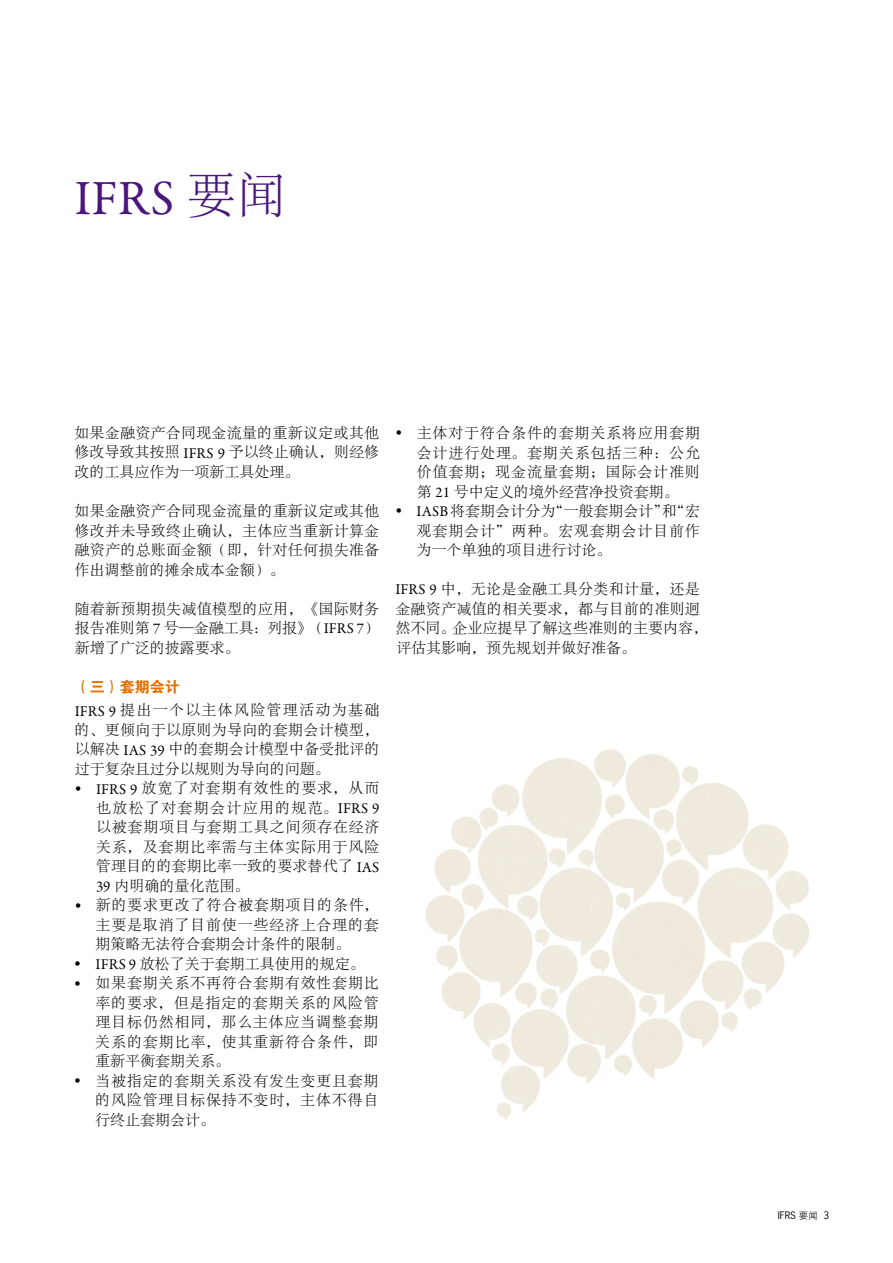
<style>
.page{position:relative;width:893px;height:1263px;background:#fff}
.page>*{position:absolute;margin:0;border:0;box-sizing:border-box;transform-origin:0 0}
.t1{font:49.5px "Garamond Premr Pro";color:#4a167d}
.t2{font:15px/19.5px "Dictionary Song";letter-spacing:.05em;color:#000}
.t3{font:15px/19.5px "Dictionary Song";letter-spacing:.02em;color:#000;text-align:justify}
.t4{font:15px "FZDHTJW GB1 0";color:#e47000}
.t5{font:9.75px "News Gothic Std";color:#000}
.s1{font-family:"Dictionary Song"}
.s2{font-family:"Garamond Premr Pro"}
.s3{font-family:"FZXH1 JW GB1 0"}
</style>
<div class="page">
<img style="left:425px;top:749px;width:384px;height:371px">
<h1 class="t1" style="left:74px;top:168px;width:213px">IFRS <span class="s1">要闻</span></h1>
<p class="t3" style="left:74px;top:423px;width:306px">如果金融资产合同现金流量的重新议定或其他修改导致其按照 <span class="s2">IFRS 9</span> 予以终止确认，则经修改的工具应作为一项新工具处理。</p>
<p class="t3" style="left:75px;top:501px;width:306px">如果金融资产合同现金流量的重新议定或其他修改并未导致终止确认，主体应当重新计算金融资产的总账面金额（即，针对任何损失准备作出调整前的摊余成本金额）。</p>
<p class="t3" style="left:75px;top:599px;width:306px">随着新预期损失减值模型的应用，《国际财务报告准则第 <span class="s2">7</span> 号—金融工具：列报》（<span class="s2">IFRS 7</span>）新增了广泛的披露要求。</p>
<p class="t4" style="left:75px;top:678px;width:107px">（三）套期会计</p>
<p class="t3" style="left:75px;top:701px;width:306px"><span class="s2">IFRS 9</span> 提出一个以主体风险管理活动为基础的、更倾向于以原则为导向的套期会计模型，以解决 <span class="s2">IAS 39</span> 中的套期会计模型中备受批评的过于复杂且过分以规则为导向的问题。</p>
<p class="t2" style="left:95px;top:779px;width:286px"><span class="s2">IFRS 9</span> 放宽了对套期有效性的要求，从而也放松了对套期会计应用的规范。<span class="s2">IFRS 9</span>以被套期项目与套期工具之间须存在经济关系，及套期比率需与主体实际用于风险管理目的的套期比率一致的要求替代了 <span class="s2">IAS<br>39</span> 内明确的量化范围。<br>新的要求更改了符合被套期项目的条件，主要是取消了目前使一些经济上合理的套期策略无法符合套期会计条件的限制。<br><span class="s2">IFRS 9</span> 放松了关于套期工具使用的规定。如果套期关系不再符合套期有效性套期比率的要求，但是指定的套期关系的风险管理目标仍然相同，那么主体应当调整套期关系的套期比率，使其重新符合条件，即重新平衡套期关系。<br>当被指定的套期关系没有发生变更且套期的风险管理目标保持不变时，主体不得自行终止套期会计。</p>
<p class="t2" style="left:417px;top:423px;width:285px">主体对于符合条件的套期关系将应用套期会计进行处理。套期关系包括三种：公允价值套期；现金流量套期；国际会计准则第 <span class="s2">21</span> 号中定义的境外经营净投资套期。<br><span class="s2">IASB</span>将套期会计分为“一般套期会计”和“宏观套期会计”两种。宏观套期会计目前作为一个单独的项目进行讨论。</p>
<p class="t3" style="left:395px;top:579px;width:314px;text-align:left"><span class="s2">IFRS 9</span> 中，无论是金融工具分类和计量，还是金融资产减值的相关要求，都与目前的准则迥然不同。企业应提早了解这些准则的主要内容，评估其影响，预先规划并做好准备。</p>
<p class="t5" style="left:778px;top:1209px;width:53px">IFRS <span class="s3">要闻</span> 3</p>
</div>
